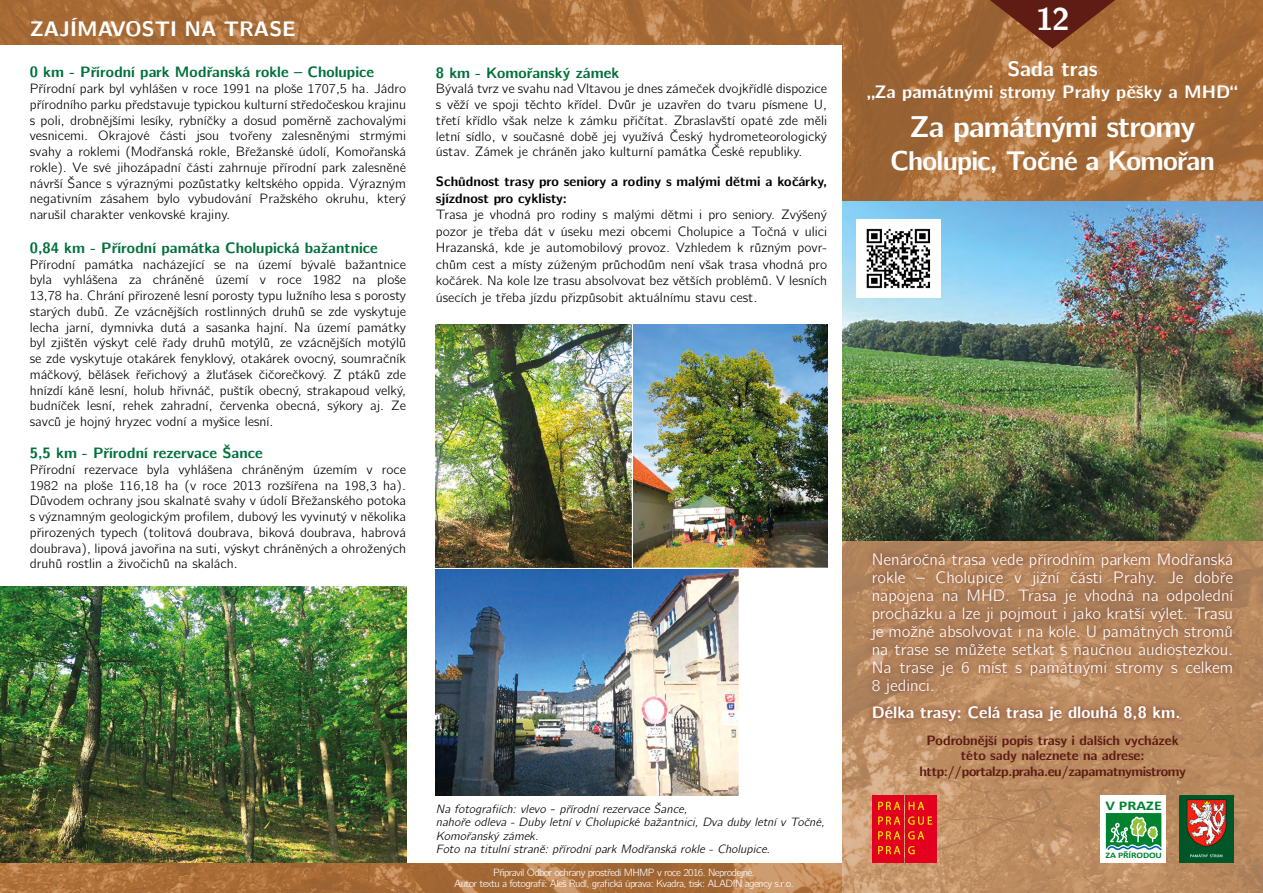
<style>
.page{position:relative;width:1263px;height:893px;background:#fff}
.page>*{position:absolute;margin:0;border:0;box-sizing:border-box;transform-origin:0 0}
.t1{font:700 31.5px "CMU Bright";color:#fff}
.t2{font:700 30px "CMU Bright";letter-spacing:-.03em;color:#fff}
.t3{font:700 27px "CMU Bright";letter-spacing:-.03em;color:#fff}
.t4{font:700 21px "CMU Bright";color:#fff}
.t5{font:700 18px "CMU Bright";color:#fff}
.t6{font:16.5px/18px "CMU Bright";color:#fff;text-align:justify}
.t7{font:700 16.5px "CMU Bright";color:#fff}
.t8{font:700 15px "CMU Bright";color:#00703b}
.t9{font:13.5px/15.8px "CMU Bright";color:#000;text-align:justify}
.t10{font:700 13.5px/16.5px "CMU Bright";color:#000}
.t11{font:700 13.5px "CMU Bright";letter-spacing:-.01em;color:#5e1c14}
.t12{font:700 13.5px "CMU Bright";letter-spacing:-.03em;color:#5e1c14}
.t13{font:700 13.5px "Calibri";letter-spacing:.005em;color:#008230;scale:1.2 1}
.t14{font:italic 12px "CMU Bright";color:#000}
.t15{font:10.5px "CMU Bright";letter-spacing:-.06em;color:#fff}
.t16{font:700 8.55px "Calibri";letter-spacing:-.01em;color:#008230;scale:1.16 1}
.s1{font-size:13.5px}
</style>
<div class="page">
<svg style="left:842px;top:0;width:421px;height:202px;background:#a86f3c"></svg>
<svg style="left:0;top:0;width:842px;height:45px;background:#a96e3a"></svg>
<svg style="left:0;top:862px;width:842px;height:31px;background:#af7643"></svg>
<svg style="left:842px;top:540px;width:421px;height:353px;background:#bc8d64"></svg>
<img style="left:842px;top:202px;width:421px;height:338px">
<img style="left:0;top:587px;width:406px;height:275px">
<img style="left:436px;top:570px;width:302px;height:225px">
<img style="left:634px;top:324px;width:193px;height:243px">
<img style="left:436px;top:324px;width:195px;height:243px">
<div style="left:864px;top:546px;width:375px;height:182px;background:#5e1c14;opacity:.81"></div>
<svg style="left:990px;top:0;width:125px;height:49px;background:#834526"></svg>
<img style="left:857px;top:219px;width:83px;height:78px">
<img style="left:1179px;top:795px;width:54px;height:67px">
<div style="left:872px;top:795px;width:32px;height:67px;background:#e3001e"></div>
<div style="left:905px;top:795px;width:32px;height:67px;background:#e3001e"></div>
<svg style="left:878px;top:802px;width:22px;height:8px"></svg>
<svg style="left:908px;top:802px;width:16px;height:8px"></svg>
<svg style="left:878px;top:816px;width:22px;height:9px"></svg>
<svg style="left:908px;top:816px;width:24px;height:9px"></svg>
<svg style="left:878px;top:831px;width:22px;height:8px"></svg>
<svg style="left:908px;top:831px;width:16px;height:8px"></svg>
<svg style="left:878px;top:846px;width:22px;height:8px"></svg>
<svg style="left:908px;top:846px;width:7px;height:8px"></svg>
<div style="left:1100px;top:795px;width:65px;height:67px;background:#fff"></div>
<svg style="left:1106px;top:813px;width:56px;height:38px;background:#4ea56a"></svg>
<p class="t4" style="left:30px;top:11px;width:267px">ZAJÍMAVOSTI NA TRASE</p>
<p class="t8" style="left:30px;top:60px;width:346px">0 km - Přírodní park Modřanská rokle – Cholupice</p>
<p class="t9" style="left:30px;top:79px;width:378px">Přírodní park byl vyhlášen v roce 1991 na ploše 1707,5 ha. Jádro přírodního parku představuje typickou kulturní středočeskou krajinu s poli, drobnějšími lesíky, rybníčky a dosud poměrně zachovalými vesnicemi. Okrajové části jsou tvořeny zalesněnými strmými svahy a roklemi (Modřanská rokle, Břežanské údolí, Komořanská rokle). Ve své jihozápadní části zahrnuje přírodní park zalesněné návrší Šance s výraznými pozůstatky keltského oppida. Výrazným negativním zásahem bylo vybudování Pražského okruhu, který narušil charakter venkovské krajiny.</p>
<p class="t8" style="left:30px;top:235px;width:350px">0,84 km - Přírodní památka Cholupická bažantnice</p>
<p class="t9" style="left:30px;top:255px;width:378px">Přírodní památka nacházející se na území bývalé bažantnice byla vyhlášena za chráněné území v roce 1982 na ploše</p>
<p class="t9" style="left:30px;top:286px;width:378px">13,78 ha. Chrání přirozené lesní porosty typu lužního lesa s porosty starých dubů. Ze vzácnějších rostlinných druhů se zde vyskytuje lecha jarní, dymnivka dutá a sasanka hajní. Na území památky byl zjištěn výskyt celé řady druhů motýlů, ze vzácnějších motýlů se zde vyskytuje otakárek fenyklový, otakárek ovocný, soumračník máčkový, bělásek řeřichový a žluťásek čičorečkový. Z ptáků zde hnízdí káně lesní, holub hřivnáč, puštík obecný, strakapoud velký, budníček lesní, rehek zahradní, červenka obecná, sýkory aj. Ze savců je hojný hryzec vodní a myšice lesní.</p>
<p class="t8" style="left:30px;top:440px;width:235px">5,5 km - Přírodní rezervace Šance</p>
<p class="t9" style="left:30px;top:460px;width:378px">Přírodní rezervace byla vyhlášena chráněným územím v roce 1982 na ploše 116,18 ha (v roce 2013 rozšířena na 198,3 ha).<br>Důvodem ochrany jsou skalnaté svahy v údolí Břežanského potoka s významným geologickým profilem, dubový les vyvinutý v několika přirozených typech (tolitová doubrava, biková doubrava, habrová doubrava), lipová javořina na suti, výskyt chráněných a ohrožených druhů rostlin a živočichů na skalách.</p>
<p class="t8" style="left:436px;top:60px;width:185px">8 km - Komořanský zámek</p>
<p class="t9" style="left:436px;top:79px;width:393px">Bývalá tvrz ve svahu nad Vltavou je dnes zámeček dvojkřídlé dispozice s věží ve spoji těchto křídel. Dvůr je uzavřen do tvaru písmene U, třetí křídlo však nelze k zámku přičítat. Zbraslavští opaté zde měli letní sídlo, v současné době jej využívá Český hydrometeorologický ústav. Zámek je chráněn jako kulturní památka České republiky.</p>
<p class="t10" style="left:436px;top:173px;width:393px">Schůdnost trasy pro seniory a rodiny s malými dětmi a kočárky, sjízdnost pro cyklisty:</p>
<p class="t9" style="left:436px;top:205px;width:393px;line-height:16.5px">Trasa je vhodná pro rodiny s malými dětmi i pro seniory. Zvýšený pozor je třeba dát v úseku mezi obcemi Cholupice a Točná v ulici Hrazanská, kde je automobilový provoz. Vzhledem k různým povr&shy;chům cest a místy zúženým průchodům není však trasa vhodná pro kočárek. Na kole lze trasu absolvovat bez větších problémů. V lesních úsecích je třeba jízdu přizpůsobit aktuálnímu stavu cest.</p>
<p class="t14" style="left:436px;top:798px;width:253px">Na fotografiích: vlevo <span class="s1">-</span> přírodní rezervace Šance,</p>
<p class="t14" style="left:436px;top:811px;width:390px">nahoře odleva - Duby letní v Cholupické bažantnici, Dva duby letní v Točné,</p>
<p class="t14" style="left:436px;top:825px;width:104px">Komořanský zámek.</p>
<p class="t14" style="left:436px;top:838px;width:336px">Foto na titulní straně: přírodní park Modřanská rokle - Cholupice.</p>
<p class="t15" style="left:493px;top:863px;width:263px">Připravil Odbor ochrany prostředí MHMP v roce 2016. Neprodejné.</p>
<p class="t15" style="left:454px;top:874px;width:341px">Autor textu a fotografií: Aleš Rudl, grafická úprava: Kvadra, tisk: ALADIN agency s.r.o.</p>
<p class="t1" style="left:1036px;top:-7px;width:35px">12</p>
<p class="t4" style="left:1007px;top:51px;width:92px">Sada tras</p>
<p class="t5" style="left:868px;top:77px;width:371px">„Za památnými stromy Prahy pěšky a MHD“</p>
<p class="t2" style="left:909px;top:102px;width:288px">Za památnými stromy</p>
<p class="t3" style="left:890px;top:138px;width:326px">Cholupic, Točné a Komořan</p>
<p class="t6" style="left:872px;top:548px;width:363px">Nenáročná trasa vede přírodním parkem Modřanská rokle – Cholupice v jižní části Prahy. Je dobře napojena na MHD. Trasa je vhodná na odpolední procházku a lze ji pojmout i jako kratší výlet. Trasu je možné absolvovat i na kole. U památných stromů na trase se můžete setkat s naučnou audiostezkou.<br>Na trase je 6 míst s památnými stromy s celkem</p>
<p class="t6" style="left:872px;top:674px;width:65px">8 jedinci.</p>
<p class="t7" style="left:872px;top:698px;width:310px">Délka trasy: Celá trasa je dlouhá 8,8 km.</p>
<p class="t11" style="left:926px;top:729px;width:254px">Podrobnější popis trasy i dalších vycházek</p>
<p class="t11" style="left:961px;top:744px;width:185px">této sady naleznete na adrese:</p>
<p class="t12" style="left:919px;top:760px;width:268px">http://portalzp.praha.eu/zapamatnymistromy</p>
<p class="t13" style="left:1105px;top:797px;width:48px">V PRAZE</p>
<p class="t16" style="left:1105px;top:850px;width:50px">ZA PŘÍRODOU</p>
</div>
